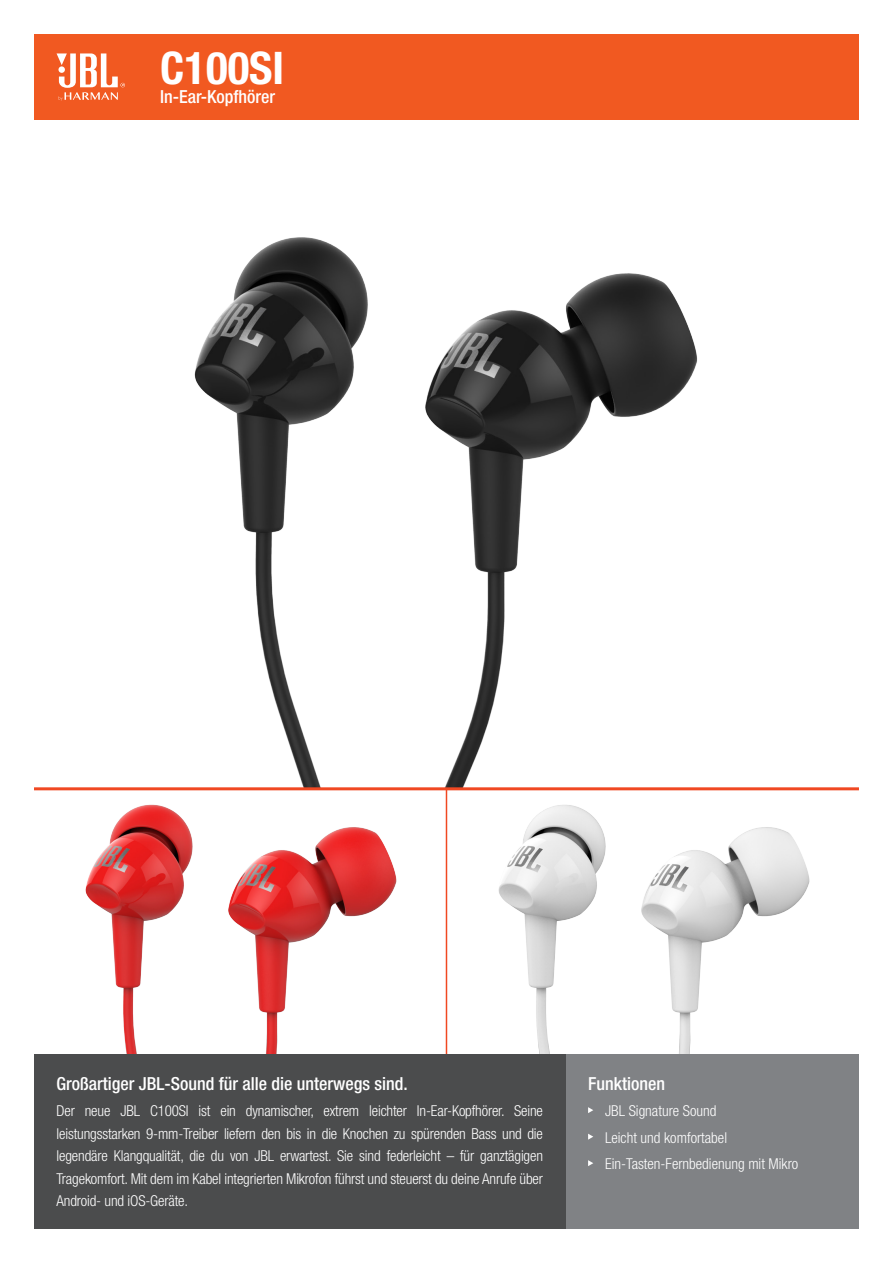
<style>
.page{position:relative;width:893px;height:1263px;background:#fff}
.page>*{position:absolute;margin:0;border:0;box-sizing:border-box;transform-origin:0 0}
.t1{font:700 condensed 45px "Helvetica Neue LT Pro";color:#fff}
.t2{font:500 condensed 18px "Helvetica Neue LT Pro";color:#fff}
.t3{font:300 condensed 15px/22.5px "Helvetica Neue LT Pro";color:#fff;text-align:justify}
</style>
<div class="page">
<img style="left:34px;top:790px;width:825px;height:264px">
<img style="left:194px;top:237px;width:504px;height:550px">
<hr style="left:34px;top:787px;width:825px;height:3px;background:#f04822">
<hr style="left:446px;top:789px;width:1px;height:266px;background:#f04822">
<div style="left:34px;top:34px;width:825px;height:85px;background:#f15921"></div>
<svg style="left:57px;top:53px;width:68px;height:48px"></svg>
<div style="left:566px;top:1054px;width:293px;height:175px;background:#808285"></div>
<svg style="left:588px;top:1107px;width:5px;height:6px"></svg>
<svg style="left:588px;top:1134px;width:5px;height:6px"></svg>
<svg style="left:588px;top:1160px;width:5px;height:6px"></svg>
<div style="left:34px;top:1054px;width:532px;height:175px;background:#4b4c4d"></div>
<p class="t1" style="left:160px;top:40px;width:125px">C100SI</p>
<p class="t2" style="left:160px;top:86px;width:116px">In-Ear-Kopfhörer</p>
<p class="t2" style="left:57px;top:1072px;width:353px">Großartiger JBL-Sound für alle die unterwegs sind.</p>
<p class="t3" style="left:57px;top:1100px;width:488px">Der neue JBL C100SI ist ein dynamischer, extrem leichter In-Ear-Kopfhörer. Seine leistungsstarken 9-mm-Treiber liefern den bis in die Knochen zu spürenden Bass und die legendäre Klangqualität, die du von JBL erwartest. Sie sind federleicht – für ganztägigen Tragekomfort. Mit dem im Kabel integrierten Mikrofon führst und steuerst du deine Anrufe über Android- und iOS-Geräte.</p>
<p class="t2" style="left:588px;top:1072px;width:78px">Funktionen</p>
<p class="t3" style="left:605px;top:1099px;width:113px">JBL Signature Sound</p>
<p class="t3" style="left:605px;top:1126px;width:123px">Leicht und komfortabel</p>
<p class="t3" style="left:605px;top:1152px;width:195px">Ein-Tasten-Fernbedienung mit Mikro</p>
</div>
